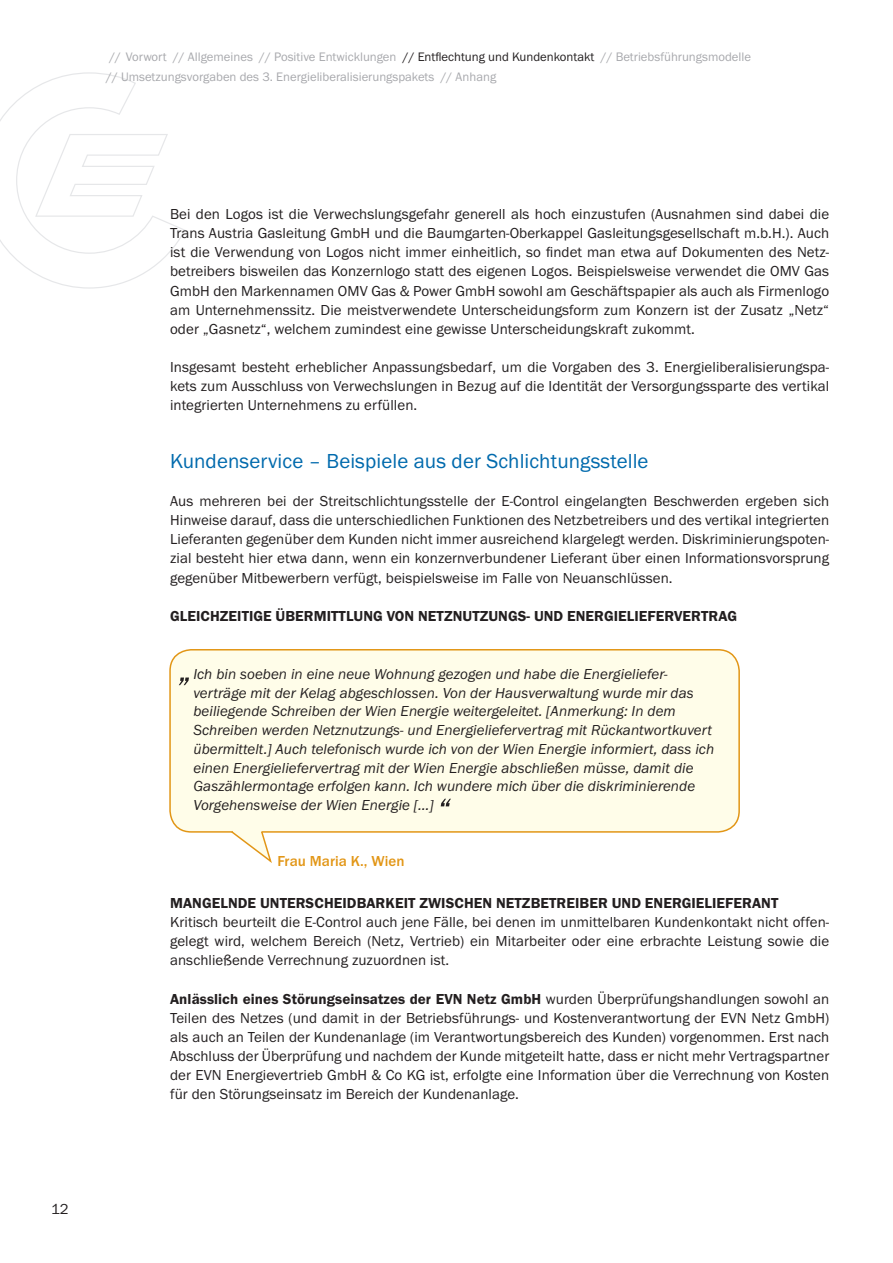
<style>
.page{position:relative;width:893px;height:1263px;background:#fff}
.page>*{position:absolute;margin:0;border:0;box-sizing:border-box;transform-origin:0 0}
.t1{font:21px "Franklin Got Itc T";letter-spacing:.005em;color:#006aad}
.t2{font:15px/19.2px "Franklin Got Itc T";letter-spacing:.005em;color:#231f20;text-align:justify}
.t3{font:italic 15px/18.8px "Franklin Got Itc T";letter-spacing:.005em;color:#231f20}
.t4{font:600 15px "Franklin Got Itc T";letter-spacing:.005em;color:#231f20}
.t5{font:500 15px "Franklin Got Itc T";color:#e29616}
.t6{font:12.75px/19.5px "Franklin Got Itc T";color:#a8a9ad}
.s1{color:#231f20}
.s2{font-weight:600}
</style>
<div class="page">
<svg style="left:0;top:72px;width:185px;height:217px"></svg>
<svg style="left:232px;top:833px;width:40px;height:30px"></svg>
<div style="left:169px;top:649px;width:571px;height:184px;background:#fffde9;border:2px solid #e29616;border-radius:21px"></div>
<svg style="left:179px;top:677px;width:10px;height:8px"></svg>
<svg style="left:441px;top:799px;width:10px;height:7px"></svg>
<p class="t6" style="left:106px;top:47px;width:646px">// Vorwort // Allgemeines // Positive Entwicklungen <span class="s1">// Entflechtung und Kundenkontakt</span> // Betriebsführungsmodelle // Umsetzungsvorgaben des 3. Energieliberalisierungspakets // Anhang</p>
<p class="t2" style="left:51px;top:1199px;width:19px">12</p>
<p class="t2" style="left:170px;top:204px;width:661px">Bei den Logos ist die Verwechslungsgefahr generell als hoch einzustufen (Ausnahmen sind dabei die Trans Austria Gasleitung GmbH und die Baumgarten-Oberkappel Gasleitungsgesellschaft m.b.H .). Auch ist die Verwendung von Logos nicht immer einheitlich, so findet man etwa auf Dokumenten des Netz&shy;betreibers bisweilen das Konzernlogo statt des eigenen Logos. Beispielsweise verwendet die OMV Gas GmbH den Markennamen OMV Gas &amp; Power GmbH sowohl am Geschäftspapier als auch als Firmenlogo am Unternehmenssitz. Die meistverwendete Unterscheidungsform zum Konzern ist der Zusatz „Netz“ oder „Gasnetz“, welchem zumindest eine gewisse Unterscheidungskraft zukommt.</p>
<p class="t2" style="left:170px;top:357px;width:661px">Insgesamt besteht erheblicher Anpassungsbedarf, um die Vorgaben des 3. Energieliberalisierungspa&shy;kets zum Ausschluss von Verwechslungen in Bezug auf die Identität der Versorgungssparte des vertikal integrierten Unternehmens zu erfüllen.</p>
<h1 class="t1" style="left:170px;top:449px;width:480px">Kundenservice – Beispiele aus der Schlichtungsstelle</h1>
<p class="t2" style="left:170px;top:491px;width:661px">Aus mehreren bei der Streitschlichtungsstelle der E-Control eingelangten Beschwerden ergeben sich H inweise darauf, dass die unterschiedlichen Funktionen des Netzbetreibers und des vertikal integrierten Lieferanten gegenüber dem Kunden nicht immer ausreichend klargelegt werden. Diskriminierungspoten&shy;zial besteht hier etwa dann, wenn ein konzernverbundener Lieferant über einen Informationsvorsprung gegenüber M itbewerbern verfügt, beispielsweise im Falle von N euanschlüssen.</p>
<p class="t4" style="left:170px;top:607px;width:568px">GLEICHZEITIGE ÜBERMITTLUNG VON NETZNUTZUNGS- UND ENERGIELIEFERVERTRAG</p>
<p class="t3" style="left:193px;top:664px;width:522px">Ich bin soeben in eine neue Wohnung gezogen und habe die Energieliefer&shy;verträge mit der Kelag abgeschlossen. Von der Hausverwaltung wurde mir das beiliegende Schreiben der Wien Energie weitergeleitet. [Anmerkung: In dem Schreiben werden Netznutzungs- und Energieliefervertrag mit Rückantwortkuvert übermittelt.] Auch telefonisch wurde ich von der Wien Energie informiert, dass ich einen Energieliefervertrag mit der Wien Energie abschließen müsse, damit die Gaszählermontage erfolgen kann. Ich wundere mich über die diskriminierende Vorgehensweise der Wien Energie […]</p>
<p class="t5" style="left:277px;top:852px;width:129px">Frau Maria K., Wien</p>
<p class="t4" style="left:170px;top:894px;width:610px">MANGELNDE UNTERSCHEIDBARKEIT ZWISCHEN NETZBETREIBER UND ENERGIELIEFERANT</p>
<p class="t2" style="left:170px;top:912px;width:661px">Kritisch beurteilt die E-Control auch jene Fälle, bei denen im unmittelbaren Kundenkontakt nicht offen&shy;gelegt wird, welchem Bereich (Netz, Vertrieb) ein M itarbeiter oder eine erbrachte Leistung sowie die anschließende Verrechnung zuzuordnen ist.</p>
<p class="t2" style="left:170px;top:989px;width:661px"><span class="s2">Anlässlich eines Störungseinsatzes der EVN Netz GmbH</span> wurden Überprüfungshandlungen sowohl an Teilen des Netzes (und damit in der Betriebsführungs- und Kostenverantwortung der EVN Netz GmbH) als auch an Teilen der Kundenanlage (im Verantwortungsbereich des Kunden) vorgenommen. Erst nach Abschluss der Überprüfung und nachdem der Kunde mitgeteilt hatte, dass er nicht mehr Vertragspartner der EVN Energievertrieb GmbH &amp; Co KG ist, erfolgte eine Information über die Verrechnung von Kosten für den Störungseinsatz im Bereich der Kundenanlage.</p>
</div>
